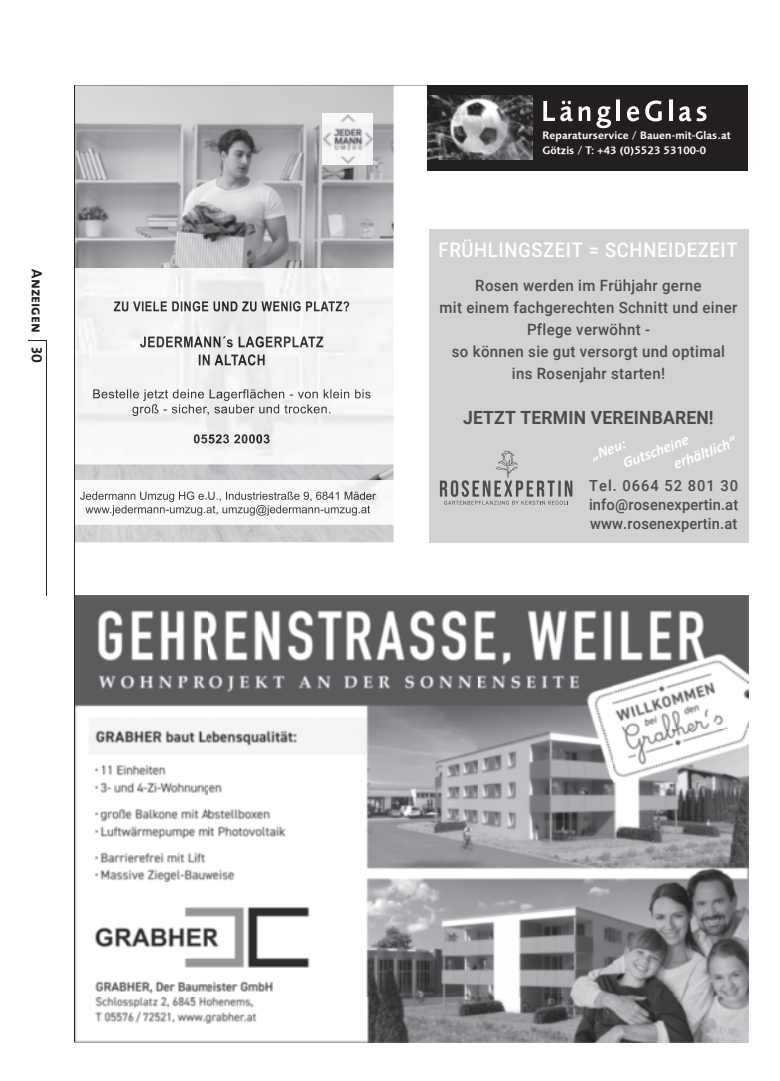
<style>
.page{position:relative;width:780px;height:1081px;background:#fff}
.page>*{position:absolute;margin:0;border:0;box-sizing:border-box;transform-origin:0 0}
.t1{font:500 20.12px "Roboto";letter-spacing:.035em;color:#fff;scale:.91 1}
.t2{font:700 18.25px "Roboto";letter-spacing:.01em;color:#4b4c4d;scale:.96 1}
.t3{font:500 15.62px/22.1px "Roboto";letter-spacing:.02em;color:#4b4c4d;text-align:center;scale:.96 1}
.t4{font:italic 700 15.5px "Calibri";color:#fff}
.t5{font:500 15.25px/19.1px "Roboto";letter-spacing:.01em;color:#4b4c4d;text-align:justify;scale:.96 1}
.t6{font:15px "The Mix Bold Caps";color:#231f20}
.t7{font:600 11.25px "Foundry Sans";letter-spacing:.01em;color:#fff}
.t8{font:11.25px "Foundry Sans Demi";letter-spacing:.01em;color:#fff}
</style>
<div class="page">
<img style="left:75px;top:86px;width:318px;height:456px">
<img style="left:75px;top:268px;width:318px;height:196px">
<img style="left:114px;top:301px;width:235px;height:10px">
<img style="left:140px;top:336px;width:183px;height:11px">
<img style="left:199px;top:354px;width:65px;height:11px">
<img style="left:93px;top:389px;width:278px;height:12px">
<img style="left:132px;top:404px;width:198px;height:12px">
<img style="left:194px;top:434px;width:75px;height:9px">
<img style="left:323px;top:114px;width:49px;height:51px">
<img style="left:75px;top:480px;width:318px;height:44px">
<img style="left:80px;top:491px;width:296px;height:11px">
<img style="left:85px;top:505px;width:285px;height:10px">
<div style="left:428px;top:85px;width:320px;height:85px;background:#231f20"></div>
<svg style="left:543px;top:101px;width:29px;height:20px"></svg>
<svg style="left:578px;top:106px;width:12px;height:15px"></svg>
<svg style="left:596px;top:106px;width:15px;height:22px"></svg>
<hr style="left:616px;top:99px;width:4px;height:22px;background:#fff">
<svg style="left:627px;top:106px;width:12px;height:15px"></svg>
<svg style="left:645px;top:100px;width:16px;height:21px"></svg>
<svg style="left:669px;top:99px;width:3px;height:22px"></svg>
<svg style="left:679px;top:106px;width:27px;height:15px"></svg>
<img style="left:428px;top:96px;width:104px;height:63px">
<div style="left:429px;top:229px;width:319px;height:313px;background:#d1d2d4"></div>
<svg style="left:440px;top:450px;width:132px;height:55px"></svg>
<img style="left:75px;top:595px;width:673px;height:447px">
<svg style="left:28px;top:340px;width:18px;height:1px"></svg>
<hr style="left:46px;top:340px;width:1px;height:255px;background:#231f20">
<hr style="left:74px;top:85px;width:674px;height:1px;background:#231f20">
<hr style="left:74px;top:85px;width:1px;height:957px;background:#231f20">
<p class="t6" style="left:49px;top:269px;width:95px;rotate:90deg">Anzeigen 30</p>
<p class="t7" style="left:542px;top:129px;width:190px">Reparaturservice / Bauen-mit-Glas.at</p>
<p class="t8" style="left:542px;top:143px;width:165px">Götzis / T: +43 (0)5523 53100-0</p>
<p class="t1" style="left:438px;top:236px;width:330px">FRÜHLINGSZEIT = SCHNEIDEZEIT</p>
<p class="t3" style="left:439px;top:273px;width:311px">Rosen werden im Frühjahr gerne<br>mit einem fachgerechten Schnitt und einer<br>Pflege verwöhnt -<br>so können sie gut versorgt und optimal<br>ins Rosenjahr starten!</p>
<p class="t2" style="left:463px;top:404px;width:262px">JETZT TERMIN VEREINBAREN!</p>
<p class="t4" style="left:670px;top:454px;width:67px;rotate:-21deg">erhältlich“</p>
<p class="t4" style="left:619px;top:453px;width:71px;rotate:-21deg">Gutscheine</p>
<p class="t4" style="left:587px;top:445px;width:37px;rotate:-21deg">„Neu:</p>
<p class="t5" style="left:589px;top:475px;width:157px">Tel. 0664 52 801 30 info@rosenexpertin.at www.rosenexpertin.at</p>
</div>
